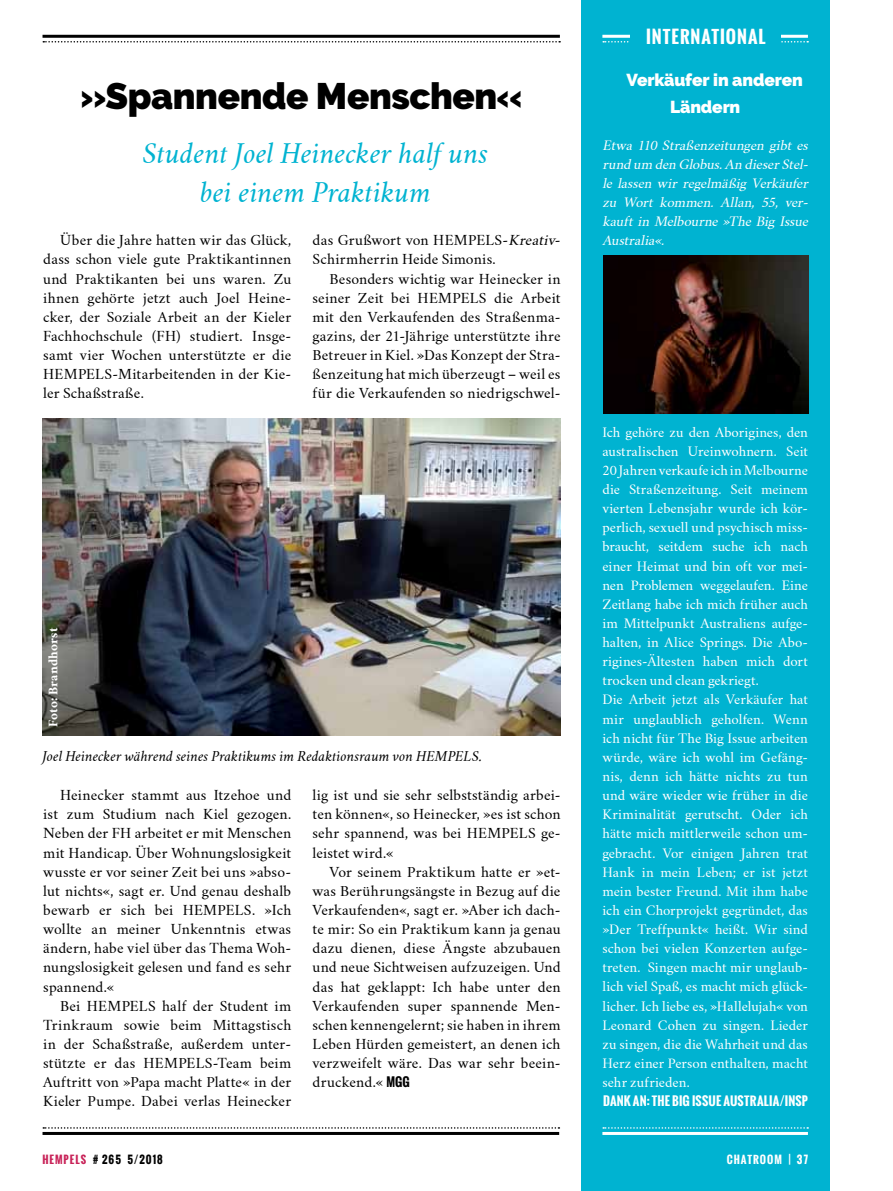
<style>
.page{position:relative;width:893px;height:1191px;background:#fff}
.page>*{position:absolute;margin:0;border:0;box-sizing:border-box;transform-origin:0 0}
.t1{font:900 36.75px "Raleway";letter-spacing:-.01em;color:#000}
.t2{font:italic 27px/39px "Crimson Text";color:#00b3d1;text-align:center}
.t3{font:900 17.25px/26.2px "Raleway";letter-spacing:-.005em;color:#fff}
.t4{font:700 17.25px "Oswald";letter-spacing:.065em;color:#fff}
.t5{font:13.5px/19.2px "Crimson Text";letter-spacing:.01em;color:#000;text-align:justify}
.t6{font:italic 13.5px "Crimson Text";letter-spacing:.005em;color:#000}
.t7{font:12.75px/19.2px "Crimson Text";color:#fff}
.t8{font:italic 12.75px/19.2px "Crimson Text";color:#fff;text-align:justify}
.t9{font:700 12px "Oswald";letter-spacing:.02em;color:#fff}
.t10{font:700 12px "Crimson Text";letter-spacing:.01em;color:#fff}
.t11{font:700 10.5px "Oswald";letter-spacing:.1em;color:#000}
.t12{font:700 10.5px "Oswald";letter-spacing:.095em;color:#fff}
.s1{font-style:italic}
.s2{font-family:"Oswald";font-weight:700;font-size:12px}
.s3{color:#c82258}
</style>
<div class="page">
<div style="left:581px;top:0;width:248px;height:1191px;background:#00b3d1"></div>
<img style="left:603px;top:255px;width:206px;height:159px">
<hr style="left:43px;top:1132px;width:516px;height:3px;background:#000">
<svg style="left:43px;top:1127px;width:516px;height:1px"></svg>
<hr style="left:43px;top:35px;width:517px;height:3px;background:#000">
<svg style="left:43px;top:41px;width:517px;height:2px"></svg>
<hr style="left:602px;top:35px;width:206px;height:3px;background:#fff">
<svg style="left:603px;top:41px;width:205px;height:2px"></svg>
<div style="left:630px;top:23px;width:151px;height:26px;background:#00b3d1"></div>
<hr style="left:602px;top:1132px;width:206px;height:3px;background:#fff">
<svg style="left:603px;top:1127px;width:205px;height:1px"></svg>
<img style="left:43px;top:419px;width:517px;height:317px">
<h1 class="t1" style="left:80px;top:75px;width:444px">»Spannende Menschen«</h1>
<h2 class="t2" style="left:142px;top:135px;width:347px">Student Joel Heinecker half uns bei einem Praktikum</h2>
<p class="t5" style="left:43px;top:231px;width:250px;text-indent:17px">Über die Jahre hatten wir das Glück, dass schon viele gute Praktikantinnen und Praktikanten bei uns waren. Zu ihnen gehörte jetzt auch Joel Heine&shy;cker, der Soziale Arbeit an der Kieler Fachhochschule (FH) studiert. Insge&shy;samt vier Wochen unterstützte er die HEMPELS-Mitarbeitenden in der Kie&shy;ler Schaßstraße.</p>
<p class="t5" style="left:313px;top:231px;width:250px">das Grußwort von HEMPELS-<span class="s1">Kreativ</span>-<br>Schirmherrin Heide Simonis.</p>
<p class="t5" style="left:313px;top:269px;width:250px;text-indent:17px">Besonders wichtig war Heinecker in seiner Zeit bei HEMPELS die Arbeit mit den Verkaufenden des Straßenma&shy;gazins, der 21-Jährige unterstützte ihre Betreuer in Kiel. »Das Konzept der Stra&shy;ßenzeitung hat mich überzeugt – weil es für die Verkaufenden so niedrigschwel-</p>
<p class="t10" style="left:46px;top:727px;width:101px;rotate:-90deg">Foto: Brandhorst</p>
<p class="t6" style="left:43px;top:749px;width:441px">Joel Heinecker während seines Praktikums im Redaktionsraum von HEMPELS.</p>
<p class="t5" style="left:43px;top:785px;width:250px;text-indent:17px">Heinecker stammt aus Itzehoe und ist zum Studium nach Kiel gezogen.<br>Neben der FH arbeitet er mit Menschen mit Handicap. Über Wohnungslosigkeit wusste er vor seiner Zeit bei uns »abso&shy;lut nichts«, sagt er. Und genau deshalb bewarb er sich bei HEMPELS. »Ich wollte an meiner Unkenntnis etwas ändern, habe viel über das Thema Woh&shy;nungslosigkeit gelesen und fand es sehr spannend.«</p>
<p class="t5" style="left:43px;top:996px;width:250px;text-indent:17px">Bei HEMPELS half der Student im Trinkraum sowie beim Mittagstisch in der Schaßstraße, außerdem unter&shy;stützte er das HEMPELS-Team beim Auftritt von »Papa macht Platte« in der Kieler Pumpe. Dabei verlas Heinecker</p>
<p class="t5" style="left:313px;top:785px;width:250px">lig ist und sie sehr selbstständig arbei&shy;ten können«, so Heinecker, »es ist schon sehr spannend, was bei HEMPELS ge&shy;leistet wird.«</p>
<p class="t5" style="left:313px;top:862px;width:250px;text-indent:17px">Vor seinem Praktikum hatte er »et&shy;was Berührungsängste in Bezug auf die Verkaufenden«, sagt er. »Aber ich dach&shy;te mir: So ein Praktikum kann ja genau dazu dienen, diese Ängste abzubauen und neue Sichtweisen aufzuzeigen. Und das hat geklappt: Ich habe unter den Verkaufenden super spannende Men&shy;schen kennengelernt; sie haben in ihrem Leben Hürden gemeistert, an denen ich verzweifelt wäre. Das war sehr beein&shy;druckend.« <span class="s2">MGG</span></p>
<p class="t4" style="left:646px;top:23px;width:121px">INTERNATIONAL</p>
<p class="t3" style="left:670px;top:67px;width:134px;text-indent:-44px">Verkäufer in anderen<br>Ländern</p>
<p class="t8" style="left:602px;top:135px;width:210px">Etwa 110 Straßenzeitungen gibt es rund um den Globus.An dieserStel&shy;le lassen wir regelmäßig Verkäufer zu Wort kommen. Allan, 55, ver&shy;kauft in Melbourne »The Big Issue Australia«.</p>
<p class="t7" style="left:602px;top:422px;width:207px">Ich gehöre zu den Aborigines, den australischen Ureinwohnern. Seit 20 Jahren verkaufe ich in Melbourne die Straßenzeitung. Seit meinem vierten Lebensjahr wurde ich kör&shy;perlich, sexuell und psychisch miss&shy;braucht, seitdem suche ich nach einer Heimat und bin oft vor mei&shy;nen Problemen weggelaufen. Eine Zeitlang habe ich mich früher auch im Mittelpunkt Australiens aufge&shy;halten, in Alice Springs. Die Abo&shy;rigines-Ältesten haben mich dort trocken und clean gekriegt.<br>Die Arbeit jetzt als Verkäufer hat mir unglaublich geholfen. Wenn ich nicht für The Big Issue arbeiten würde, wäre ich wohl im Gefäng&shy;nis, denn ich hätte nichts zu tun und wäre wieder wie früher in die Kriminalität gerutscht. Oder ich hätte mich mittlerweile schon um&shy;gebracht. Vor einigen Jahren trat Hank in mein Leben; er ist jetzt mein bester Freund. Mit ihm habe ich ein Chorprojekt gegründet, das »Der Treffpunkt« heißt. Wir sind schon bei vielen Konzerten aufge&shy;treten. Singen macht mir unglaub&shy;lich viel Spaß, es macht mich glück&shy;licher. Ich liebe es, »Hallelujah« von Leonard Cohen zu singen. Lieder zu singen, die die Wahrheit und das Herz einer Person enthalten, macht sehr zufrieden.</p>
<p class="t9" style="left:603px;top:1092px;width:8px">DANK</p>
<p class="t9" style="left:633px;top:1092px;width:159px">AN: THE BIG ISSUE AUSTRALIA/INSP</p>
<p class="t11" style="left:43px;top:1151px;width:122px"><span class="s3">HEMPELS</span> # 265 5/2018</p>
<p class="t12" style="left:727px;top:1151px;width:83px">CHATROOM | 37</p>
</div>
